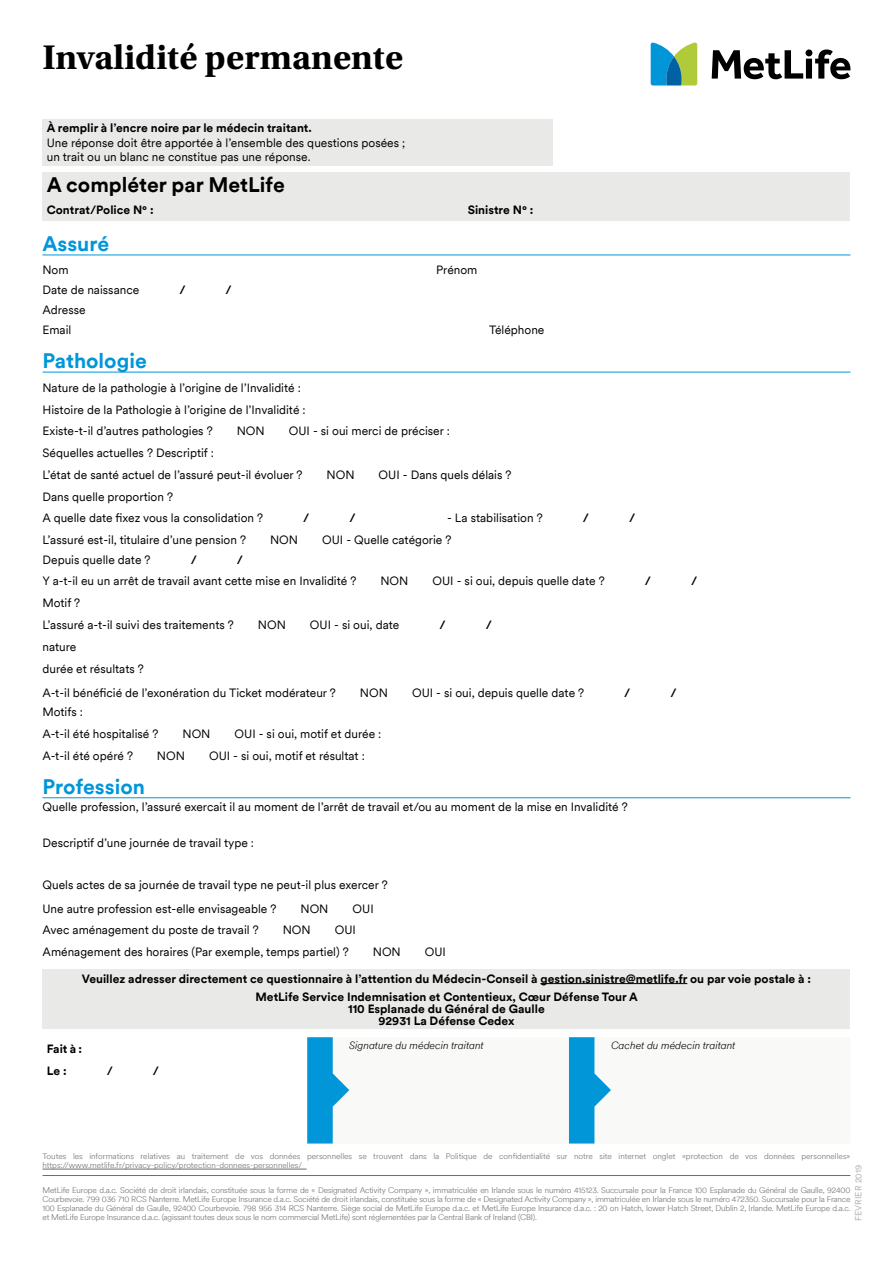
<style>
.page{position:relative;width:893px;height:1263px;background:#fff}
.page>*{position:absolute;margin:0;border:0;box-sizing:border-box;transform-origin:0 0}
.t1{font:700 36px "Utopia Std";color:#000}
.t2{font:700 21px "Met Life Circular TT";color:#0096d8}
.t3{font:700 21px "Met Life Circular TT";color:#000}
.t4{font:12px/21.6px "Met Life Circular TT";color:#000}
.t5{font:700 12px/21.9px "Met Life Circular TT";color:#000;text-align:center}
.t6{font:italic 300 10.5px "Met Life Circular TT";color:#000}
.t7{font:9px "Met Life Circular TT";color:#b1b2b4}
.t8{font:300 8.25px/9px "Met Life Circular TT";color:#6a6d71;text-align:justify}
</style>
<div class="page">
<svg style="left:712px;top:49px;width:138px;height:30px"></svg>
<svg style="left:651px;top:42px;width:46px;height:43px;background:#5fad9c"></svg>
<hr style="left:43px;top:1175px;width:807px;height:1px;background:#6a6d71">
<hr style="left:43px;top:1169px;width:264px;height:1px;background:#6a6d71">
<div style="left:43px;top:969px;width:807px;height:60px;background:#e9eae8"></div>
<hr style="left:540px;top:983px;width:147px;height:1px;background:#000">
<svg style="left:307px;top:1037px;width:304px;height:106px"></svg>
<div style="left:43px;top:119px;width:510px;height:46px;background:#e9eae8"></div>
<div style="left:43px;top:172px;width:807px;height:49px;background:#e9eae8"></div>
<hr style="left:43px;top:255px;width:807px;height:1px;background:#0096d8">
<hr style="left:43px;top:372px;width:807px;height:1px;background:#0096d8">
<hr style="left:43px;top:797px;width:807px;height:1px;background:#0096d8">
<h1 class="t1" style="left:43px;top:36px;width:362px">Invalidité permanente</h1>
<p class="t5" style="left:47px;top:117px;width:267px">À remplir à l’encre noire par le médecin traitant.</p>
<p class="t4" style="left:47px;top:135px;width:360px;line-height:14.4px">Une réponse doit être apportée à l’ensemble des questions posées ; un trait ou un blanc ne constitue pas une réponse.</p>
<h2 class="t3" style="left:47px;top:170px;width:240px">A compléter par MetLife</h2>
<p class="t5" style="left:47px;top:198px;width:108px">Contrat/Police N° :</p>
<p class="t5" style="left:468px;top:198px;width:67px">Sinistre N° :</p>
<h2 class="t2" style="left:43px;top:229px;width:68px">Assuré</h2>
<p class="t4" style="left:43px;top:259px;width:28px">Nom</p>
<p class="t4" style="left:436px;top:259px;width:43px">Prénom</p>
<p class="t4" style="left:43px;top:279px;width:98px">Date de naissance</p>
<p class="t5" style="left:179px;top:279px;width:8px">/</p>
<p class="t5" style="left:226px;top:279px;width:8px">/</p>
<p class="t4" style="left:43px;top:299px;width:45px;line-height:19.8px">Adresse<br>Email</p>
<p class="t4" style="left:489px;top:318px;width:57px">Téléphone</p>
<h2 class="t2" style="left:43px;top:346px;width:106px">Pathologie</h2>
<p class="t4" style="left:43px;top:376px;width:265px">Nature de la pathologie à l’origine de l’Invalidité :<br>Histoire de la Pathologie à l’origine de l’Invalidité :<br>Existe-t-il d’autres pathologies ?</p>
<p class="t4" style="left:237px;top:420px;width:30px">NON</p>
<p class="t4" style="left:289px;top:420px;width:163px">OUI - si oui merci de préciser :</p>
<p class="t4" style="left:43px;top:441px;width:262px">Séquelles actuelles ? Descriptif :<br>L’état de santé actuel de l’assuré peut-il évoluer ?</p>
<p class="t4" style="left:327px;top:463px;width:30px">NON</p>
<p class="t4" style="left:379px;top:463px;width:134px">OUI - Dans quels délais ?</p>
<p class="t4" style="left:43px;top:485px;width:222px">Dans quelle proportion ?<br>A quelle date fixez vous la consolidation ?</p>
<p class="t5" style="left:303px;top:507px;width:8px">/</p>
<p class="t5" style="left:350px;top:507px;width:8px">/</p>
<p class="t4" style="left:447px;top:507px;width:97px">- La stabilisation ?</p>
<p class="t5" style="left:583px;top:507px;width:8px">/</p>
<p class="t5" style="left:629px;top:507px;width:8px">/</p>
<p class="t4" style="left:43px;top:529px;width:205px">L’assuré est-il, titulaire d’une pension ?</p>
<p class="t4" style="left:270px;top:528px;width:30px">NON</p>
<p class="t4" style="left:322px;top:528px;width:131px">OUI - Quelle catégorie ?</p>
<p class="t4" style="left:43px;top:548px;width:110px">Depuis quelle date ?</p>
<p class="t5" style="left:191px;top:548px;width:8px">/</p>
<p class="t5" style="left:237px;top:548px;width:8px">/</p>
<p class="t4" style="left:43px;top:570px;width:315px">Y a-t-il eu un arrêt de travail avant cette mise en Invalidité ?</p>
<p class="t4" style="left:380px;top:570px;width:30px">NON</p>
<p class="t4" style="left:432px;top:570px;width:174px">OUI - si oui, depuis quelle date ?</p>
<p class="t5" style="left:645px;top:570px;width:8px">/</p>
<p class="t5" style="left:691px;top:570px;width:8px">/</p>
<p class="t4" style="left:43px;top:592px;width:193px">Motif ?<br>L’assuré a-t-il suivi des traitements ?</p>
<p class="t4" style="left:258px;top:613px;width:30px">NON</p>
<p class="t4" style="left:310px;top:613px;width:91px">OUI - si oui, date</p>
<p class="t5" style="left:439px;top:613px;width:8px">/</p>
<p class="t5" style="left:486px;top:613px;width:8px">/</p>
<p class="t4" style="left:43px;top:635px;width:103px">nature<br>durée et résultats ?</p>
<p class="t4" style="left:43px;top:681px;width:295px">A-t-il bénéficié de l’exonération du Ticket modérateur ?</p>
<p class="t4" style="left:360px;top:681px;width:30px">NON</p>
<p class="t4" style="left:412px;top:681px;width:174px">OUI - si oui, depuis quelle date ?</p>
<p class="t5" style="left:624px;top:681px;width:8px">/</p>
<p class="t5" style="left:671px;top:681px;width:8px">/</p>
<p class="t4" style="left:43px;top:701px;width:117px">Motifs :<br>A-t-il été hospitalisé ?</p>
<p class="t4" style="left:182px;top:722px;width:30px">NON</p>
<p class="t4" style="left:235px;top:722px;width:148px">OUI - si oui, motif et durée :</p>
<p class="t4" style="left:43px;top:744px;width:92px">A-t-il été opéré ?</p>
<p class="t4" style="left:157px;top:744px;width:30px">NON</p>
<p class="t4" style="left:209px;top:744px;width:157px">OUI - si oui, motif et résultat :</p>
<h2 class="t2" style="left:43px;top:772px;width:104px">Profession</h2>
<p class="t4" style="left:43px;top:795px;width:587px">Quelle profession, l’assuré exercait il au moment de l’arrêt de travail et/ou au moment de la mise en Invalidité ?</p>
<p class="t4" style="left:43px;top:832px;width:213px">Descriptif d’une journée de travail type :</p>
<p class="t4" style="left:43px;top:872px;width:347px;line-height:23.7px">Quels actes de sa journée de travail type ne peut-il plus exercer ?<br>Une autre profession est-elle envisageable ?</p>
<p class="t4" style="left:300px;top:897px;width:30px">NON</p>
<p class="t4" style="left:352px;top:897px;width:23px">OUI</p>
<p class="t4" style="left:43px;top:919px;width:218px">Avec aménagement du poste de travail ?</p>
<p class="t4" style="left:283px;top:919px;width:30px">NON</p>
<p class="t4" style="left:43px;top:919px;width:315px;text-indent:292px">OUI<br>Aménagement des horaires (Par exemple, temps partiel) ?</p>
<p class="t4" style="left:373px;top:940px;width:30px">NON</p>
<p class="t4" style="left:425px;top:940px;width:23px">OUI</p>
<p class="t5" style="left:82px;top:969px;width:731px;line-height:18px">Veuillez adresser directement ce questionnaire à l’attention du Médecin-Conseil à gestion.sinistre@metlife.fr ou par voie postale à :<br>MetLife Service Indemnisation et Contentieux, Cœur Défense Tour A</p>
<p class="t5" style="left:348px;top:1002px;width:198px;line-height:12px">110 Esplanade du Général de Gaulle<br>92931 La Défense Cedex</p>
<p class="t6" style="left:611px;top:1039px;width:126px">Cachet du médecin traitant</p>
<p class="t6" style="left:349px;top:1039px;width:136px">Signature du médecin traitant</p>
<p class="t5" style="left:47px;top:1038px;width:37px;text-align:left">Fait à :<br>Le :</p>
<p class="t5" style="left:107px;top:1059px;width:8px">/</p>
<p class="t5" style="left:153px;top:1059px;width:8px">/</p>
<p class="t8" style="left:43px;top:1152px;width:809px">Toutes les informations relatives au traitement de vos données personnelles se trouvent dans la Politique de confidentialité sur notre site internet onglet «protection de vos données personnelles» https://www.metlife.fr/privacy-policy/protection-donnees-personnelles/</p>
<p class="t7" style="left:852px;top:1221px;width:58px;rotate:-90deg">FEVRIER 2019</p>
<p class="t8" style="left:43px;top:1185px;width:809px">MetLife Europe d.a.c. Société de droit irlandais, constituée sous la forme de « Designated Activity Company », immatriculée en Irlande sous le numéro 415123. Succursale pour la France 100 Esplanade du Général de Gaulle, 92400<br>Courbevoie. 799 036 710 RCS Nanterre. MetLife Europe Insurance d.a.c. Société de droit irlandais, constituée sous la forme de « Designated Activity Company », immatriculée en Irlande sous le numéro 472350. Succursale pour la France 100 Esplanade du Général de Gaulle, 92400 Courbevoie. 798 956 314 RCS Nanterre. Siège social de MetLife Europe d.a.c. et MetLife Europe Insurance d.a.c. : 20 on Hatch, lower Hatch Street, Dublin 2, Irlande. MetLife Europe d.a.c. et MetLife Europe Insurance d.a.c. (agissant toutes deux sous le nom commercial MetLife) sont réglementées par la Central Bank of Ireland (CBI).</p>
</div>
